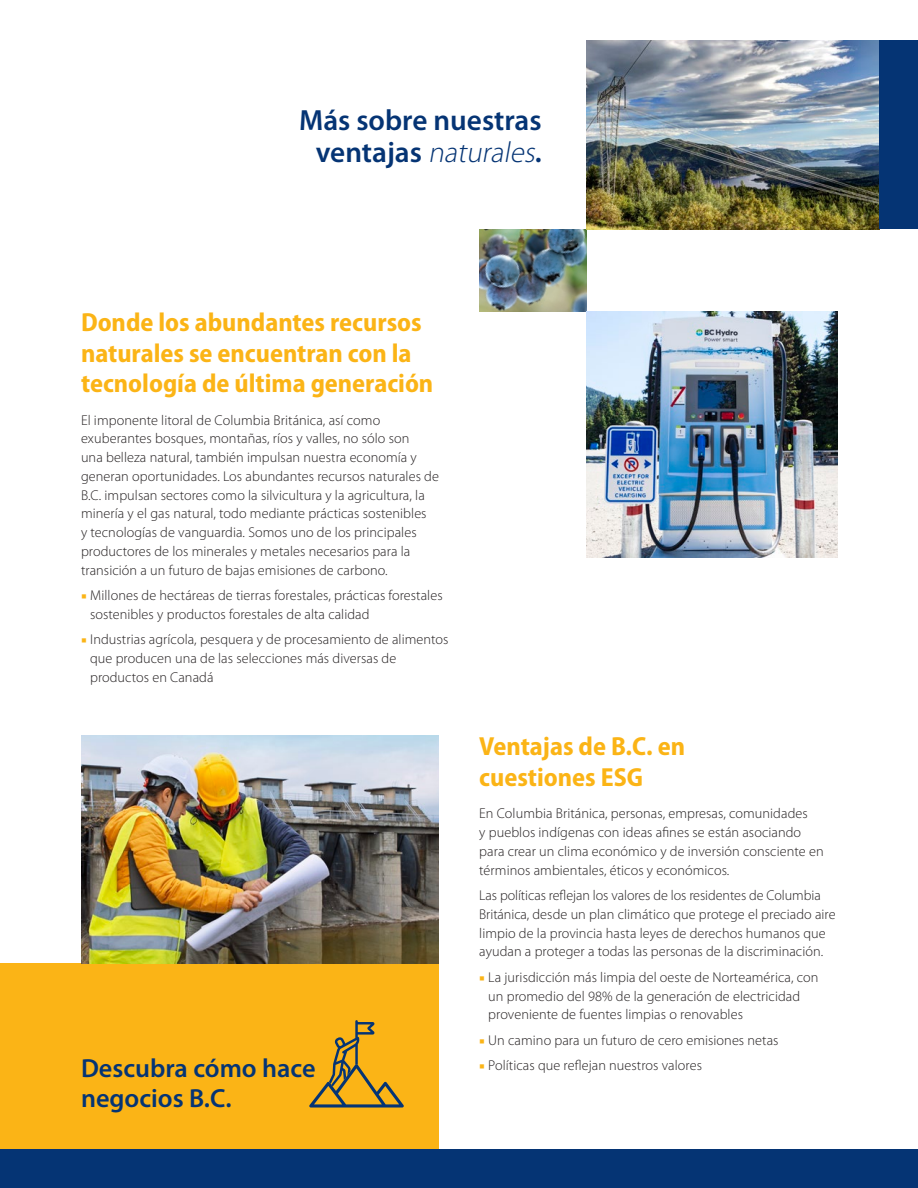
<style>
.page{position:relative;width:918px;height:1188px;background:#fff}
.page>*{position:absolute;margin:0;border:0;box-sizing:border-box;transform-origin:0 0}
.Header_15_pt_Bold{font:600 29.25px/32.2px "Myriad Pro";color:#053474;text-align:center}
.Super_Header{font:700 semi-condensed 26.25px/30.8px "Myriad Pro";color:#fbb416}
.Header_15_pt_Bold-2{font:600 26.25px "Myriad Pro";color:#053474}
.Body_10pt_13_0_track{font:300 14.25px/18.8px "Myriad Pro";letter-spacing:.005em;color:#231f20}
.s1{font-weight:300;font-style:italic}
.s2{font-family:"Minion Pro";font-weight:400;color:#fbb416}
</style>
<div class="page">
<img style="left:479px;top:230px;width:107px;height:81px">
<img style="left:586px;top:40px;width:293px;height:190px">
<img style="left:586px;top:311px;width:251px;height:246px">
<div style="left:0;top:963px;width:439px;height:187px;background:#fbb416"></div>
<img style="left:81px;top:736px;width:358px;height:227px">
<div style="left:879px;top:40px;width:39px;height:190px;background:#053474"></div>
<div style="left:0;top:1150px;width:918px;height:38px;background:#053474"></div>
<svg style="left:309px;top:1020px;width:95px;height:88px"></svg>
<p class="Header_15_pt_Bold" style="left:299px;top:103px;width:244px">Más sobre nuestras ve n taj a s <span class="s1">naturales</span>.</p>
<p class="Super_Header" style="left:81px;top:307px;width:354px">Donde los abundantes recursos naturales se encuentran con la tecnología de última generación</p>
<p class="Body_10pt_13_0_track" style="left:81px;top:410px;width:360px">El imponente litoral de Columbia Británica, así como exuberantes bosques, montañas, ríos y valles, no sólo son<br>una belleza natural, también impulsan nuestra economía y generan oportunidades. Los abundantes recursos naturales de B.C. impulsan sectores como la silvicultura y la agricultura, la minería y el gas natural, todo mediante prácticas sostenibles<br>y tecnologías de vanguardia. Somos uno de los principales productores de los minerales y metales necesarios para la transición a un futuro de bajas emisiones de carbono.</p>
<p class="Body_10pt_13_0_track" style="left:90px;top:586px;width:354px;text-indent:-9px"><span class="s2">■</span> Millones de hectáreas de tierras forestales, prácticas forestales sostenibles y productos forestales de alta calidad</p>
<p class="Body_10pt_13_0_track" style="left:90px;top:630px;width:360px;text-indent:-9px"><span class="s2">■</span> Industrias agrícola, pesquera y de procesamiento de alimentos que producen una de las selecciones más diversas de productos en Canadá</p>
<p class="Super_Header" style="left:479px;top:731px;width:207px">Ventajas de B.C. en cuestiones ESG</p>
<p class="Body_10pt_13_0_track" style="left:479px;top:804px;width:346px">En Columbia Británica, personas, empresas, comunidades<br>y pueblos indígenas con ideas afines se están asociando para crear un clima económico y de inversión consciente en términos ambientales, éticos y económicos.</p>
<p class="Body_10pt_13_0_track" style="left:479px;top:886px;width:358px">Las políticas reflejan los valores de los residentes de Columbia Británica, desde un plan climático que protege el preciado aire limpio de la provincia hasta leyes de derechos humanos que ayudan a proteger a todas las personas de la discriminación.</p>
<p class="Body_10pt_13_0_track" style="left:488px;top:968px;width:332px;text-indent:-9px"><span class="s2">■</span> La jurisdicción más limpia del oeste de Norteamérica, con un promedio del 98% de la generación de electricidad proveniente de fuentes limpias o renovables</p>
<p class="Body_10pt_13_0_track" style="left:479px;top:1031px;width:301px"><span class="s2">■</span> Un camino para un futuro de cero emisiones netas</p>
<p class="Header_15_pt_Bold-2" style="left:81px;top:1052px;width:236px">Descubra cómo hace</p>
<p class="Body_10pt_13_0_track" style="left:479px;top:1056px;width:224px"><span class="s2">■</span> Políticas que reflejan nuestros valores</p>
<p class="Header_15_pt_Bold-2" style="left:81px;top:1081px;width:152px">negocios B.C.</p>
</div>
